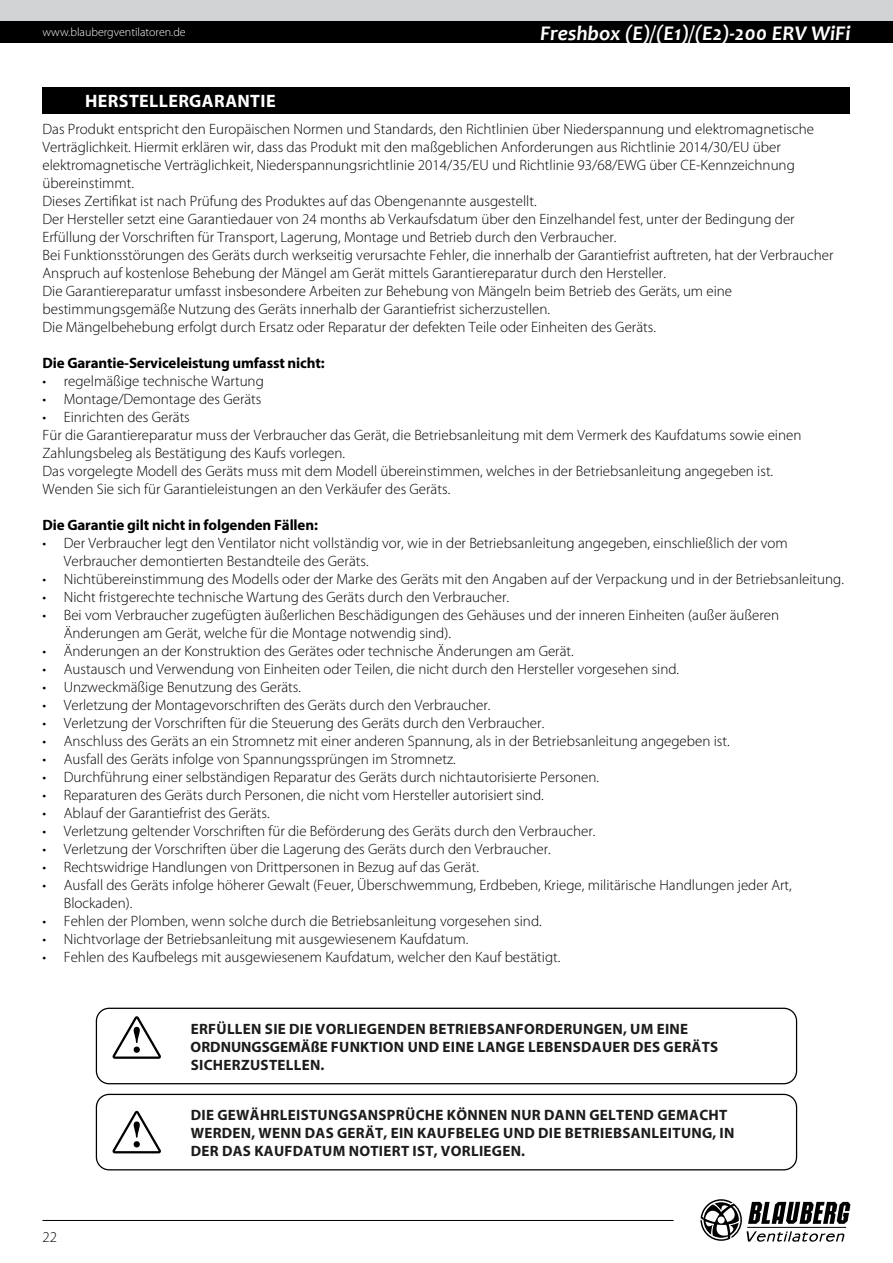
<style>
.page{position:relative;width:893px;height:1263px;background:#fff}
.page>*{position:absolute;margin:0;border:0;box-sizing:border-box;transform-origin:0 0}
.t1{font:italic 700 21px "Candara";color:#fff}
.t2{font:700 18px "Myriad Pro";letter-spacing:.02em;color:#fff}
.t3{font:300 15px/18px "Myriad Pro";color:#000}
.t4{font:700 15px/18px "Myriad Pro";letter-spacing:.02em;color:#1d1c1b}
.t5{font:700 15px "Myriad Pro";letter-spacing:-.01em;color:#000}
.t6{font:300 12px "Myriad Pro";color:#fff}
</style>
<div class="page">
<div style="left:0;top:0;width:893px;height:21px;background:#d1d3d4"></div>
<div style="left:0;top:21px;width:893px;height:22px;background:#000"></div>
<svg style="left:700px;top:1199px;width:150px;height:43px"></svg>
<hr style="left:43px;top:1220px;width:631px;height:1px;background:#000">
<div style="left:96px;top:1008px;width:701px;height:76px;border:1px solid #000;border-radius:13px"></div>
<svg style="left:112px;top:1016px;width:49px;height:43px"></svg>
<div style="left:96px;top:1094px;width:701px;height:76px;border:1px solid #000;border-radius:13px"></div>
<svg style="left:112px;top:1111px;width:49px;height:42px"></svg>
<div style="left:43px;top:87px;width:807px;height:27px;background:#000"></div>
<p class="t6" style="left:43px;top:26px;width:145px">www.blaubergventilatoren.de</p>
<h1 class="t1" style="left:540px;top:20px;width:312px">Freshbox (E)/(E1)/(E2)-200 ERV WiFi</h1>
<p class="t2" style="left:85px;top:89px;width:192px">HERSTELLERGARANTIE</p>
<p class="t3" style="left:43px;top:120px;width:792px">Das Produkt entspricht den Europäischen Normen und Standards, den Richtlinien über Niederspannung und elektromagnetische Verträglichkeit. Hiermit erklären wir, dass das Produkt mit den maßgeblichen Anforderungen aus Richtlinie 2014/30/EU über elektromagnetische Verträglichkeit, Niederspannungsrichtlinie 2014/35/EU und Richtlinie 93/68/EWG über CE-Kennzeichnung übereinstimmt.<br>Dieses Zertifikat ist nach Prüfung des Produktes auf das Obengenannte ausgestellt.<br>Der Hersteller setzt eine Garantiedauer von 24 months ab Verkaufsdatum über den Einzelhandel fest, unter der Bedingung der Erfüllung der Vorschriften für Transport, Lagerung, Montage und Betrieb durch den Verbraucher.<br>Bei Funktionsstörungen des Geräts durch werkseitig verursachte Fehler, die innerhalb der Garantiefrist auftreten, hat der Verbraucher Anspruch auf kostenlose Behebung der Mängel am Gerät mittels Garantiereparatur durch den Hersteller.<br>Die Garantiereparatur umfasst insbesondere Arbeiten zur Behebung von Mängeln beim Betrieb des Geräts, um eine bestimmungsgemäße Nutzung des Geräts innerhalb der Garantiefrist sicherzustellen.<br>Die Mängelbehebung erfolgt durch Ersatz oder Reparatur der defekten Teile oder Einheiten des Geräts.</p>
<p class="t5" style="left:43px;top:353px;width:284px">Die Garantie-Serviceleistung umfasst nicht:</p>
<p class="t3" style="left:43px;top:372px;width:223px">• regelmäßige technische Wartung</p>
<p class="t3" style="left:43px;top:390px;width:220px">• Montage/Demontage des Geräts</p>
<p class="t3" style="left:43px;top:408px;width:760px">• Einrichten des Geräts<br>Für die Garantiereparatur muss der Verbraucher das Gerät, die Betriebsanleitung mit dem Vermerk des Kaufdatums sowie einen Zahlungsbeleg als Bestätigung des Kaufs vorlegen.<br>Das vorgelegte Modell des Geräts muss mit dem Modell übereinstimmen, welches in der Betriebsanleitung angegeben ist.<br>Wenden Sie sich für Garantieleistungen an den Verkäufer des Geräts.</p>
<p class="t5" style="left:43px;top:515px;width:277px">Die Garantie gilt nicht in folgenden Fällen:</p>
<p class="t3" style="left:64px;top:534px;width:726px;text-indent:-21px">• Der Verbraucher legt den Ventilator nicht vollständig vor, wie in der Betriebsanleitung angegeben, einschließlich der vom<br>Verbraucher demontierten Bestandteile des Geräts.</p>
<p class="t3" style="left:43px;top:570px;width:803px">• Nichtübereinstimmung des Modells oder der Marke des Geräts mit den Angaben auf der Verpackung und in der Betriebsanleitung.</p>
<p class="t3" style="left:43px;top:588px;width:468px">• Nicht fristgerechte technische Wartung des Geräts durch den Verbraucher.</p>
<p class="t3" style="left:64px;top:606px;width:717px;text-indent:-21px">• Bei vom Verbraucher zugefügten äußerlichen Beschädigungen des Gehäuses und der inneren Einheiten (außer äußeren<br>Änderungen am Gerät, welche für die Montage notwendig sind).</p>
<p class="t3" style="left:43px;top:642px;width:533px">• Änderungen an der Konstruktion des Gerätes oder technische Änderungen am Gerät.</p>
<p class="t3" style="left:43px;top:660px;width:638px">• Austausch und Verwendung von Einheiten oder Teilen, die nicht durch den Hersteller vorgesehen sind.</p>
<p class="t3" style="left:43px;top:678px;width:260px">• Unzweckmäßige Benutzung des Geräts.</p>
<p class="t3" style="left:43px;top:696px;width:450px">• Verletzung der Montagevorschriften des Geräts durch den Verbraucher.</p>
<p class="t3" style="left:43px;top:714px;width:503px">• Verletzung der Vorschriften für die Steuerung des Geräts durch den Verbraucher.</p>
<p class="t3" style="left:43px;top:732px;width:689px">• Anschluss des Geräts an ein Stromnetz mit einer anderen Spannung, als in der Betriebsanleitung angegeben ist.</p>
<p class="t3" style="left:43px;top:750px;width:415px">• Ausfall des Geräts infolge von Spannungssprüngen im Stromnetz.</p>
<p class="t3" style="left:43px;top:768px;width:558px">• Durchführung einer selbständigen Reparatur des Geräts durch nichtautorisierte Personen.</p>
<p class="t3" style="left:43px;top:786px;width:503px">• Reparaturen des Geräts durch Personen, die nicht vom Hersteller autorisiert sind.</p>
<p class="t3" style="left:43px;top:804px;width:229px">• Ablauf der Garantiefrist des Geräts.</p>
<p class="t3" style="left:43px;top:822px;width:554px">• Verletzung geltender Vorschriften für die Beförderung des Geräts durch den Verbraucher.</p>
<p class="t3" style="left:43px;top:840px;width:510px">• Verletzung der Vorschriften über die Lagerung des Geräts durch den Verbraucher.</p>
<p class="t3" style="left:43px;top:858px;width:438px">• Rechtswidrige Handlungen von Drittpersonen in Bezug auf das Gerät.</p>
<p class="t3" style="left:64px;top:876px;width:730px;text-indent:-21px">• Ausfall des Geräts infolge höherer Gewalt (Feuer, Überschwemmung, Erdbeben, Kriege, militärische Handlungen jeder Art,<br>Blockaden).</p>
<p class="t3" style="left:43px;top:912px;width:501px">• Fehlen der Plomben, wenn solche durch die Betriebsanleitung vorgesehen sind.</p>
<p class="t3" style="left:43px;top:930px;width:427px">• Nichtvorlage der Betriebsanleitung mit ausgewiesenem Kaufdatum.</p>
<p class="t3" style="left:43px;top:948px;width:519px">• Fehlen des Kaufbelegs mit ausgewiesenem Kaufdatum, welcher den Kauf bestätigt.</p>
<p class="t3" style="left:43px;top:1228px;width:16px">22</p>
<p class="t4" style="left:191px;top:1019px;width:529px">ERFÜLLEN SIE DIE VORLIEGENDEN BETRIEBSANFORDERUNGEN, UM EINE<br>ORDNUNGSGEMÄßE FUNKTION UND EINE LANGE LEBENSDAUER DES GERÄTS<br>SICHERZUSTELLEN.</p>
<p class="t4" style="left:191px;top:1105px;width:545px">DIE GEWÄHRLEISTUNGSANSPRÜCHE KÖNNEN NUR DANN GELTEND GEMACHT<br>WERDEN, WENN DAS GERÄT, EIN KAUFBELEG UND DIE BETRIEBSANLEITUNG, IN<br>DER DAS KAUFDATUM NOTIERT IST, VORLIEGEN.</p>
</div>
